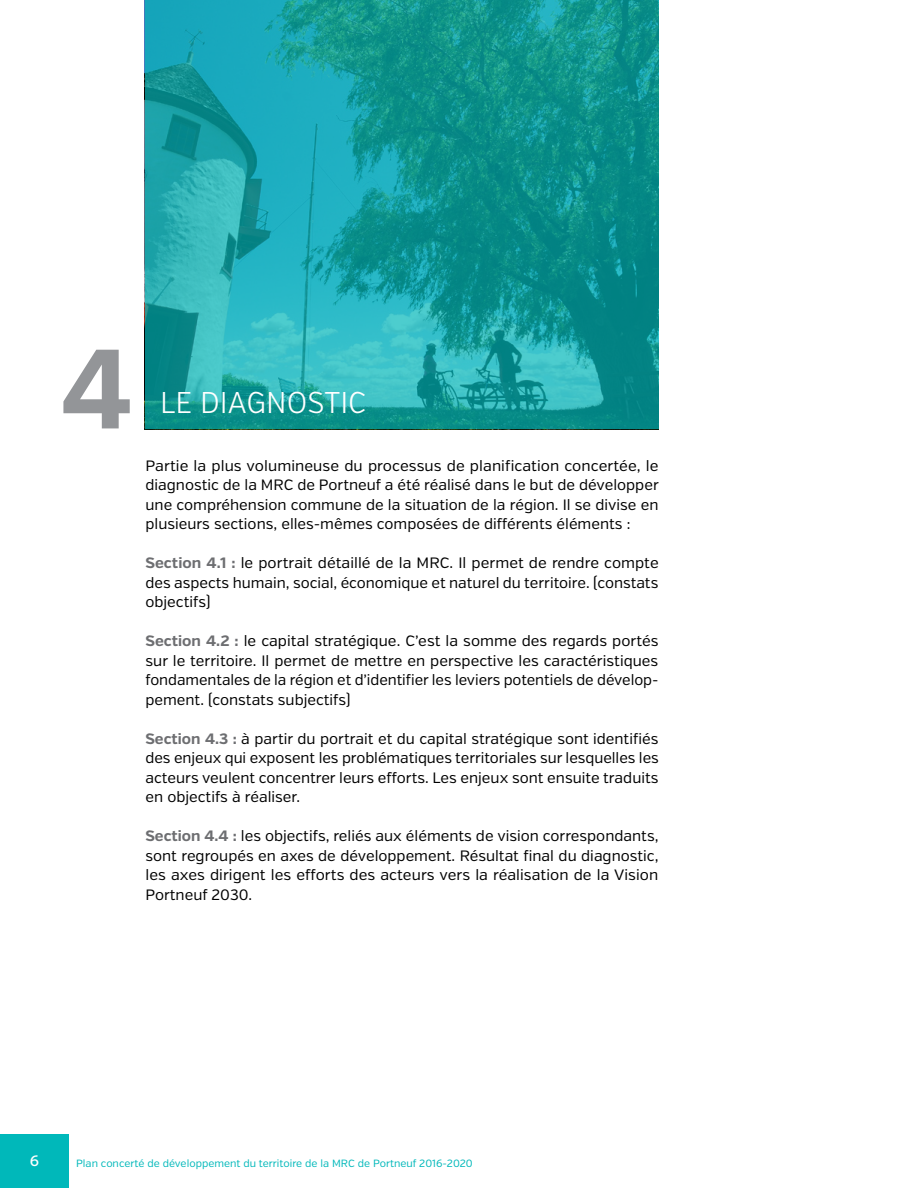
<style>
.page{position:relative;width:918px;height:1188px;background:#fff}
.page>*{position:absolute;margin:0;border:0;box-sizing:border-box;transform-origin:0 0}
.t1{font:700 112.5px "Verb Cond";color:#939598}
.t2{font:300 30px "Verb Cond";color:#fff}
.t3{font:15px/19.5px "Verb";color:#000;text-align:justify}
.t4{font:500 15px "Verb";color:#fff}
.t5{font:10.5px "Verb";color:#00b8ba}
.s1{font-weight:700;color:#6d6e71}
</style>
<div class="page">
<div style="left:0;top:1134px;width:69px;height:54px;background:#00b8ba"></div>
<svg style="left:145px;top:0;width:513px;height:429px;background:#179d9f"></svg>
<h1 class="t1" style="left:61px;top:321px;width:73px">4</h1>
<h2 class="t2" style="left:160px;top:385px;width:208px">LE DIAGNOSTIC</h2>
<p class="t3" style="left:146px;top:456px;width:515px">Partie la plus volumineuse du processus de planification concertée, le diagnostic de la MRC de Portneuf a été réalisé dans le but de développer une compréhension commune de la situation de la région. Il se divise en plusieurs sections, elles-mêmes composées de différents éléments :</p>
<p class="t3" style="left:146px;top:553px;width:515px"><span class="s1">Section 4.1 :</span> le portrait détaillé de la MRC. Il permet de rendre compte des aspects humain, social, économique et naturel du territoire. (constats objectifs)</p>
<p class="t3" style="left:146px;top:631px;width:515px"><span class="s1">Section 4.2 :</span> le capital stratégique. C’est la somme des regards portés sur le territoire. Il permet de mettre en perspective les caractéristiques fondamentales de la région et d’identifier les leviers potentiels de dévelop&shy;pement. (constats subjectifs)</p>
<p class="t3" style="left:146px;top:729px;width:515px"><span class="s1">Section 4.3 :</span> à partir du portrait et du capital stratégique sont identifiés des enjeux qui exposent les problématiques territoriales sur lesquelles les acteurs veulent concentrer leurs efforts. Les enjeux sont ensuite traduits en objectifs à réaliser.</p>
<p class="t3" style="left:146px;top:826px;width:514px"><span class="s1">Section 4.4 :</span> les objectifs, reliés aux éléments de vision correspondants, sont regroupés en axes de développement. Résultat final du diagnostic, les axes dirigent les efforts des acteurs vers la réalisation de la Vision Portneuf 2030.</p>
<p class="t4" style="left:30px;top:1152px;width:11px">6</p>
<p class="t5" style="left:76px;top:1157px;width:398px">Plan concerté de développement du territoire de la MRC de Portneuf 2016-2020</p>
</div>
